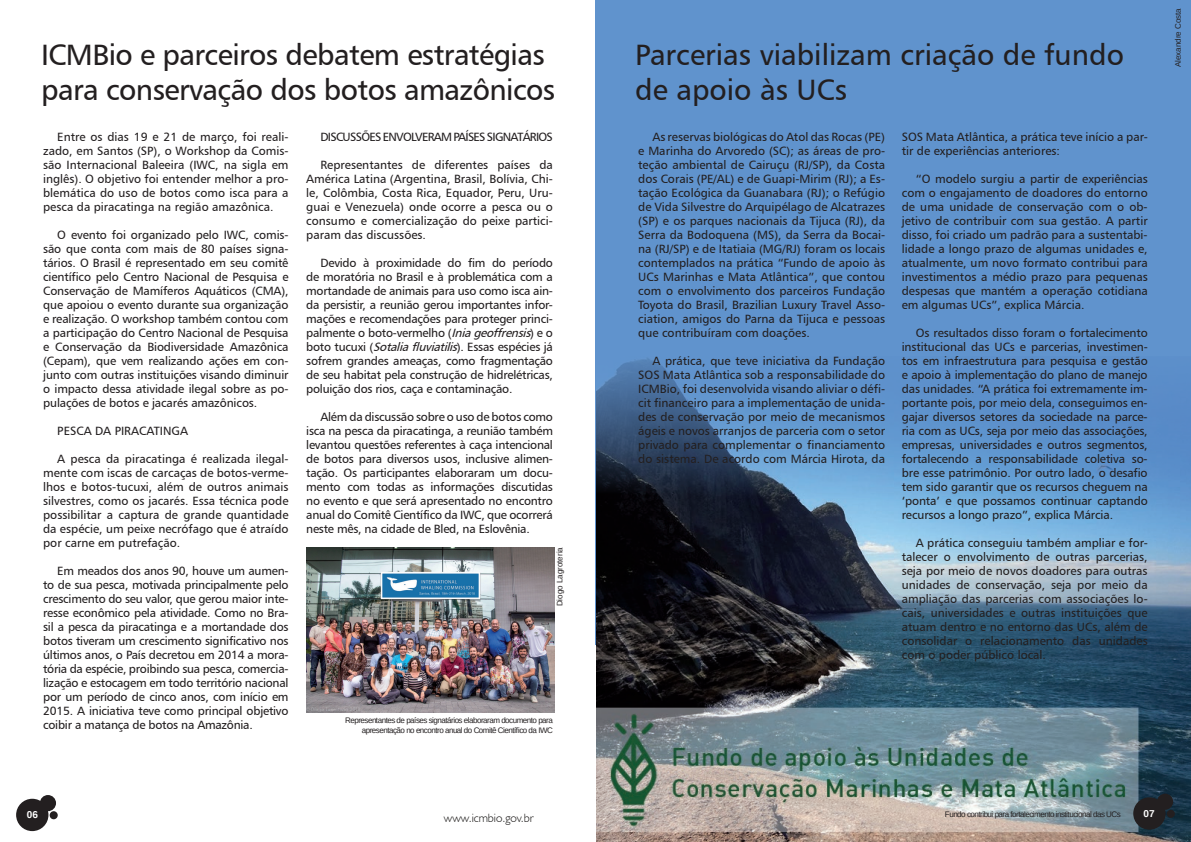
<style>
.page{position:relative;width:1191px;height:842px;background:#fff}
.page>*{position:absolute;margin:0;border:0;box-sizing:border-box;transform-origin:0 0}
.t1{font:29.5px/35.4px "Humanist 777 BT Roman B";letter-spacing:-.02em;color:#231f20}
.t2{font:29.5px/35.4px "Humanist 777 BT Roman B";color:#231f20}
.t3{font:12px/14px "Humanist 777 BT Roman B";color:#231f20;text-align:justify}
.t4{font:12px "Humanist 777 BT Roman B";letter-spacing:-.06em;color:#231f20}
.t5{font:300 12px "Humanist 521 BT";color:#1c1a19}
.t6{font:700 10px "Liberation Sans";color:#fff}
.t7{font:8px/10px "Liberation Sans";letter-spacing:-.06em;color:#231f20;text-align:right}
.t8{font:8px "Liberation Sans";color:#231f20}
.s1{font-style:italic}
</style>
<div class="page">
<div style="left:595px;top:0;width:596px;height:645px;background:#6093cd"></div>
<img style="left:596px;top:358px;width:595px;height:484px">
<div style="left:16px;top:799px;width:32px;height:32px;background:#231f20;border-radius:50%"></div>
<div style="left:40px;top:795px;width:16px;height:16px;background:#231f20;border-radius:50%"></div>
<div style="left:50px;top:811px;width:8px;height:8px;background:#231f20;border-radius:50%"></div>
<div style="left:1133px;top:797px;width:32px;height:33px;background:#231f20;border-radius:50%"></div>
<div style="left:1157px;top:794px;width:16px;height:16px;background:#231f20;border-radius:50%"></div>
<div style="left:1166px;top:810px;width:8px;height:8px;background:#231f20;border-radius:50%"></div>
<img style="left:306px;top:547px;width:248px;height:166px">
<h1 class="t1" style="left:41px;top:36px;width:516px">ICMBio e parceiros debatem estratégias para conservação dos botos amazônicos</h1>
<h1 class="t2" style="left:635px;top:36px;width:490px">Parcerias viabilizam criação de fundo de apoio às UCs</h1>
<p class="t3" style="left:43px;top:129px;width:247px;text-indent:14px">Entre os dias 19 e 21 de março, foi reali&shy;zado, em Santos (SP), o Workshop da Comis&shy;são Internacional Baleeira (IWC, na sigla em inglês). O objetivo foi entender melhor a pro&shy;blemática do uso de botos como isca para a pesca da piracatinga na região amazônica.</p>
<p class="t3" style="left:43px;top:227px;width:247px;text-indent:14px">O evento foi organizado pelo IWC, comis&shy;são que conta com mais de 80 países signa&shy;tários. O Brasil é representado em seu comitê científico pelo Centro Nacional de Pesquisa e Conservação de Mamíferos Aquáticos (CMA), que apoiou o evento durante sua organização e realização. O workshop também contou com a participação do Centro Nacional de Pesquisa e Conservação da Biodiversidade Amazônica (Cepam), que vem realizando ações em con&shy;junto com outras instituições visando diminuir o impacto dessa atividade ilegal sobre as po&shy;pulações de botos e jacarés amazônicos.</p>
<p class="t3" style="left:57px;top:423px;width:132px">PESCA DA PIRACATINGA</p>
<p class="t3" style="left:43px;top:451px;width:247px;text-indent:14px">A pesca da piracatinga é realizada ilegal&shy;mente com iscas de carcaças de botos-verme&shy;lhos e botos-tucuxi, além de outros animais silvestres, como os jacarés. Essa técnica pode possibilitar a captura de grande quantidade da espécie, um peixe necrófago que é atraído por carne em putrefação.</p>
<p class="t3" style="left:43px;top:563px;width:247px;text-indent:14px">Em meados dos anos 90, houve um aumen&shy;to de sua pesca, motivada principalmente pelo crescimento do seu valor, que gerou maior inte&shy;resse econômico pela atividade. Como no Bra&shy;sil a pesca da piracatinga e a mortandade dos botos tiveram um crescimento significativo nos últimos anos, o País decretou em 2014 a mora&shy;tória da espécie, proibindo sua pesca, comercia&shy;lização e estocagem em todo território nacional por um período de cinco anos, com início em 2015. A iniciativa teve como principal objetivo coibir a matança de botos na Amazônia.</p>
<p class="t4" style="left:320px;top:129px;width:234px">DISCUSSÕES ENVOLVERAM PAÍSES SIGNATÁRIOS</p>
<p class="t3" style="left:306px;top:157px;width:248px;text-indent:14px">Representantes de diferentes países da América Latina (Argentina, Brasil, Bolívia, Chi&shy;le, Colômbia, Costa Rica, Equador, Peru, Uru&shy;guai e Venezuela) onde ocorre a pesca ou o consumo e comercialização do peixe partici&shy;param das discussões.</p>
<p class="t3" style="left:306px;top:255px;width:248px;text-indent:14px">Devido à proximidade do fim do período de moratória no Brasil e à problemática com a mortandade de animais para uso como isca ain&shy;da persistir, a reunião gerou importantes infor&shy;mações e recomendações para proteger princi&shy;palmente o boto-vermelho (<span class="s1">Iniageoffrensis</span>) e o boto tucuxi (<span class="s1">Sotaliafluviatilis</span>). Essas espécies já sofrem grandes ameaças, como fragmentação de seu habitat pela construção de hidrelétricas, poluição dos rios, caça e contaminação.</p>
<p class="t3" style="left:306px;top:409px;width:248px;text-indent:14px">Além da discussão sobre o uso de botos como isca na pesca da piracatinga, a reunião também levantou questões referentes à caça intencional de botos para diversos usos, inclusive alimen&shy;tação. Os participantes elaboraram um docu&shy;mento com todas as informações discutidas no evento e que será apresentado no encontro anual do Comitê Científico da IWC, que ocorrerá neste mês, na cidade de Bled, na Eslovênia.</p>
<p class="t3" style="left:638px;top:129px;width:248px;text-indent:14px">As reservas biológicas do Atol das Rocas (PE) e Marinha do Arvoredo (SC); as áreas de pro&shy;teção ambiental de Cairuçu (RJ/SP), da Costa dos Corais (PE/AL) e de Guapi-Mirim (RJ); a Es&shy;tação Ecológica da Guanabara (RJ); o Refúgio de Vida Silvestre do Arquipélago de Alcatrazes (SP) e os parques nacionais da Tijuca (RJ), da Serra da Bodoquena (MS), da Serra da Bocai&shy;na (RJ/SP) e de Itatiaia (MG/RJ) foram os locais contemplados na prática “Fundo de apoio às UCs Marinhas e Mata Atlântica”, que contou com o envolvimento dos parceiros Fundação Toyota do Brasil, Brazilian Luxury Travel Asso&shy;ciation, amigos do Parna da Tijuca e pessoas que contribuíram com doações.</p>
<p class="t3" style="left:638px;top:353px;width:248px;text-indent:14px">A prática, que teve iniciativa da Fundação SOS Mata Atlântica sob a responsabilidade do ICMBio, foi desenvolvida visando aliviar o défi&shy;cit financeiro para a implementação de unida&shy;des de conservação por meio de mecanismos ágeis e novos arranjos de parceria com o setor privado para complementar o financiamento do sistema. De acordo com Márcia Hirota, da</p>
<p class="t3" style="left:901px;top:129px;width:247px">SOS Mata Atlântica, a prática teve início a par&shy;tir de experiências anteriores:</p>
<p class="t3" style="left:901px;top:171px;width:247px;text-indent:14px">“O modelo surgiu a partir de experiências com o engajamento de doadores do entorno de uma unidade de conservação com o ob&shy;jetivo de contribuir com sua gestão. A partir disso, foi criado um padrão para a sustentabi&shy;lidade a longo prazo de algumas unidades e, atualmente, um novo formato contribui para investimentos a médio prazo para pequenas despesas que mantém a operação cotidiana em algumas UCs”, explica Márcia.</p>
<p class="t3" style="left:901px;top:325px;width:247px;text-indent:14px">Os resultados disso foram o fortalecimento institucional das UCs e parcerias, investimen&shy;tos em infraestrutura para pesquisa e gestão e apoio à implementação do plano de manejo das unidades. “A prática foi extremamente im&shy;portante pois, por meio dela, conseguimos en&shy;gajar diversos setores da sociedade na parce&shy;ria com as UCs, seja por meio das associações, empresas, universidades e outros segmentos, fortalecendo a responsabilidade coletiva so&shy;bre esse patrimônio. Por outro lado, o desafio tem sido garantir que os recursos cheguem na ‘ponta’ e que possamos continuar captando recursos a longo prazo”, explica Márcia.</p>
<p class="t3" style="left:901px;top:535px;width:247px;text-indent:14px">A prática conseguiu também ampliar e for&shy;talecer o envolvimento de outras parcerias, seja por meio de novos doadores para outras unidades de conservação, seja por meio da ampliação das parcerias com associações lo&shy;cais, universidades e outras instituições que atuam dentro e no entorno das UCs, além de consolidar o relacionamento das unidades com o poder público local.</p>
<p class="t8" style="left:554px;top:606px;width:61px;rotate:-90deg">Diogo Lagroteria</p>
<p class="t7" style="left:345px;top:715px;width:209px">Representantes de países signatários elaboraram documento para apresentação no encontro anual do Comitê Científico da IWC</p>
<p class="t8" style="left:1172px;top:67px;width:61px;rotate:-90deg">Alexandre Costa</p>
<p class="t6" style="left:27px;top:808px;width:13px">06</p>
<p class="t5" style="left:444px;top:810px;width:92px">www.icmbio.gov.br</p>
<p class="t6" style="left:1143px;top:807px;width:13px">07</p>
<p class="t7" style="left:945px;top:809px;width:177px">Fundo contribui para fortalecimento institucional das UCs</p>
</div>
